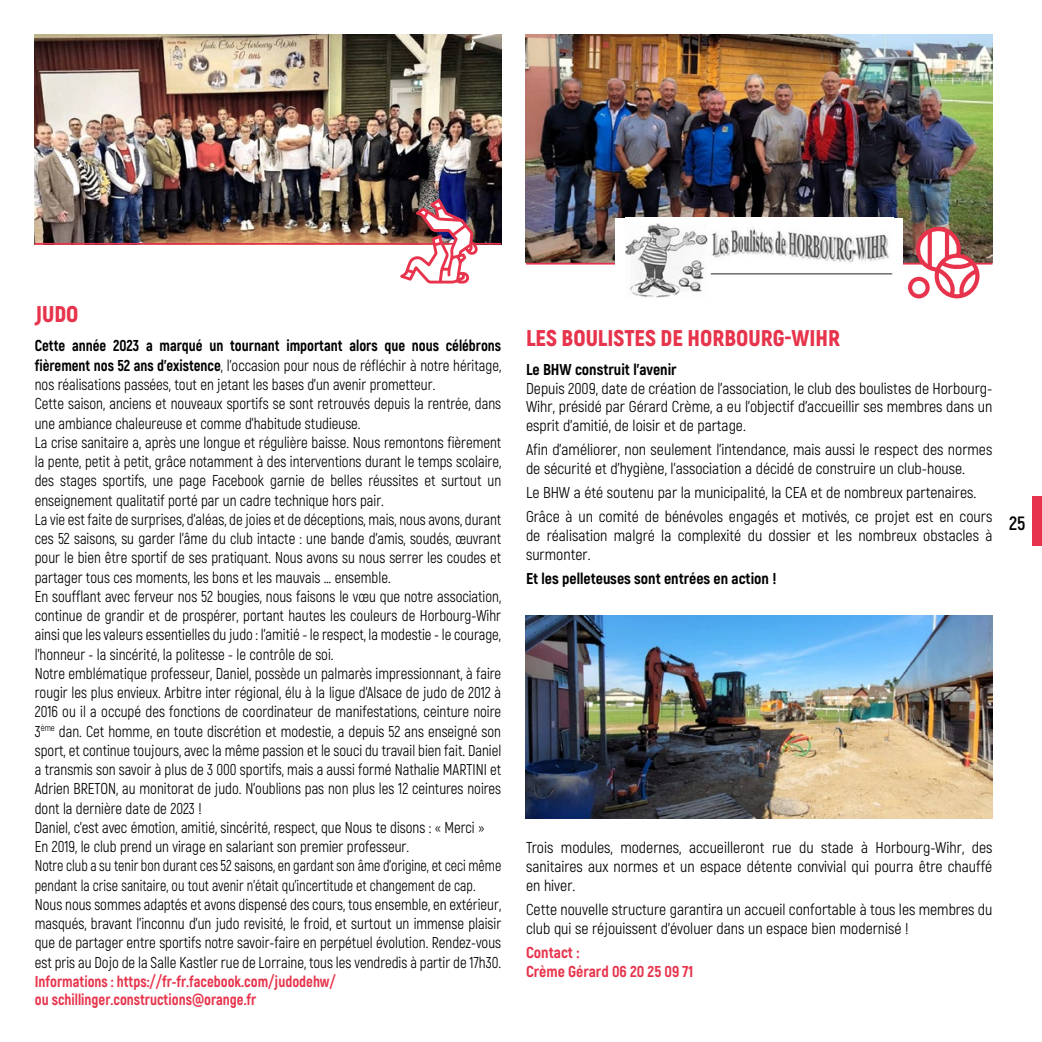
<style>
.page{position:relative;width:1042px;height:1042px;background:#fff}
.page>*{position:absolute;margin:0;border:0;box-sizing:border-box;transform-origin:0 0}
.t1{font:900 22.75px "Akrobat";color:#e7344c}
.t2{font:700 19.25px "Akrobat";color:#000}
.t3{font:15.75px/19.2px "Akrobat";color:#000;scale:.94 1}
.t4{font:15.75px/18.9px "Akrobat";color:#000}
.t5{font:800 15.75px/18.9px "Akrobat";color:#e7344c;scale:.94 1}
.t6{font:800 15.75px "Akrobat";color:#000}
.t7{font:800 15.75px/18.9px "Akrobat";color:#e7344c}
.s1{font-weight:800}
</style>
<div class="page">
<img style="left:35px;top:35px;width:466px;height:208px">
<hr style="left:35px;top:243px;width:466px;height:2px;background:#e7344c">
<img style="left:526px;top:35px;width:466px;height:228px">
<img style="left:526px;top:615px;width:466px;height:204px">
<hr style="left:526px;top:263px;width:466px;height:1px;background:#e7344c">
<div style="left:615px;top:218px;width:288px;height:85px;background:#fff"></div>
<img style="left:625px;top:223px;width:268px;height:75px">
<svg style="left:906px;top:225px;width:73px;height:73px"></svg>
<img style="left:400px;top:199px;width:78px;height:84px">
<div style="left:1032px;top:496px;width:10px;height:50px;background:#e7344c"></div>
<h1 class="t1" style="left:35px;top:300px;width:45px">JUDO</h1>
<p class="t3" style="left:35px;top:336px;width:498px"><span class="s1">Cette année 2023 a marqué un tournant important alors que nous célébrons fièrement nos 52 ans d’existence</span>, l’occasion pour nous de réfléchir à notre héritage, nos réalisations passées, tout en jetant les bases d’un avenir prometteur.<br>Cette saison, anciens et nouveaux sportifs se sont retrouvés depuis la rentrée, dans une ambiance chaleureuse et comme d’habitude studieuse.<br>La crise sanitaire a, après une longue et régulière baisse. Nous remontons fièrement la pente, petit à petit, grâce notamment à des interventions durant le temps scolaire, des stages sportifs, une page Facebook garnie de belles réussites et surtout un enseignement qualitatif porté par un cadre technique hors pair.<br>La vie est faite de surprises, d’aléas, de joies et de déceptions, mais, nous avons, durant ces 52 saisons, su garder l’âme du club intacte : une bande d’amis, soudés, œuvrant pour le bien être sportif de ses pratiquant. Nous avons su nous serrer les coudes et partager tous ces moments, les bons et les mauvais … ensemble.<br>En soufflant avec ferveur nos 52 bougies, nous faisons le vœu que notre association, continue de grandir et de prospérer, portant hautes les couleurs de Horbourg-Wihr ainsi que les valeurs essentielles du judo : l’amitié - le respect, la modestie - le courage, l’honneur - la sincérité, la politesse - le contrôle de soi.<br>Notre emblématique professeur, Daniel, possède un palmarès impressionnant, à faire rougir les plus envieux. Arbitre inter régional, élu à la ligue d’Alsace de judo de 2012 à 2016 ou il a occupé des fonctions de coordinateur de manifestations, ceinture noire 3<sup>ème</sup> dan. Cet homme, en toute discrétion et modestie, a depuis 52 ans enseigné son sport, et continue toujours, avec la même passion et le souci du travail bien fait. Daniel a transmis son savoir à plus de 3 000 sportifs, mais a aussi formé Nathalie MARTINI et Adrien BRETON, au monitorat de judo. N’oublions pas non plus les 12 ceintures noires dont la dernière date de 2023 !<br>Daniel, c’est avec émotion, amitié, sincérité, respect, que Nous te disons : « Merci » En 2019, le club prend un virage en salariant son premier professeur.<br>Notre club a su tenir bon durant ces 52 saisons, en gardant son âme d’origine, et ceci même pendant la crise sanitaire, ou tout avenir n’était qu’incertitude et changement de cap.<br>Nous nous sommes adaptés et avons dispensé des cours, tous ensemble, en extérieur, masqués, bravant l’inconnu d’un judo revisité, le froid, et surtout un immense plaisir que de partager entre sportifs notre savoir-faire en perpétuel évolution. Rendez-vous est pris au Dojo de la Salle Kastler rue de Lorraine, tous les vendredis à partir de 17h30.</p>
<p class="t5" style="left:35px;top:971px;width:322px">Informations : https://fr-fr.facebook.com/judodehw/ ou schillinger.constructions@orange.fr</p>
<h1 class="t1" style="left:526px;top:323px;width:316px">LES BOULISTES DE HORBOURG-WIHR</h1>
<p class="t6" style="left:526px;top:359px;width:152px">Le BHW construit l’avenir</p>
<p class="t4" style="left:526px;top:379px;width:468px;text-align:justify">Depuis 2009, date de création de l’association, le club des boulistes de Horbourg-Wihr, présidé par Gérard Crème, a eu l’objectif d’accueillir ses membres dans un esprit d’amitié, de loisir et de partage.</p>
<p class="t4" style="left:526px;top:440px;width:468px">Afin d’améliorer, non seulement l’intendance, mais aussi le respect des normes de sécurité et d’hygiène, l’association a décidé de construire un club-house.</p>
<p class="t4" style="left:526px;top:481px;width:468px;line-height:23.8px">Le BHW a été soutenu par la municipalité, la CEA et de nombreux partenaires.<br>Grâce à un comité de bénévoles engagés et motivés, ce projet est en cours</p>
<p class="t4" style="left:526px;top:526px;width:468px">de réalisation malgré la complexité du dossier et les nombreux obstacles à surmonter.</p>
<p class="t6" style="left:526px;top:568px;width:252px">Et les pelleteuses sont entrées en action !</p>
<p class="t2" style="left:1009px;top:511px;width:18px">25</p>
<p class="t4" style="left:526px;top:838px;width:468px;text-align:justify">Trois modules, modernes, accueilleront rue du stade à Horbourg-Wihr, des sanitaires aux normes et un espace détente convivial qui pourra être chauffé en hiver.</p>
<p class="t4" style="left:526px;top:900px;width:468px">Cette nouvelle structure garantira un accueil confortable à tous les membres du club qui se réjouissent d’évoluer dans un espace bien modernisé !</p>
<p class="t7" style="left:526px;top:942px;width:169px">Contact :<br>Crème Gérard 06 20 25 09 71</p>
</div>
